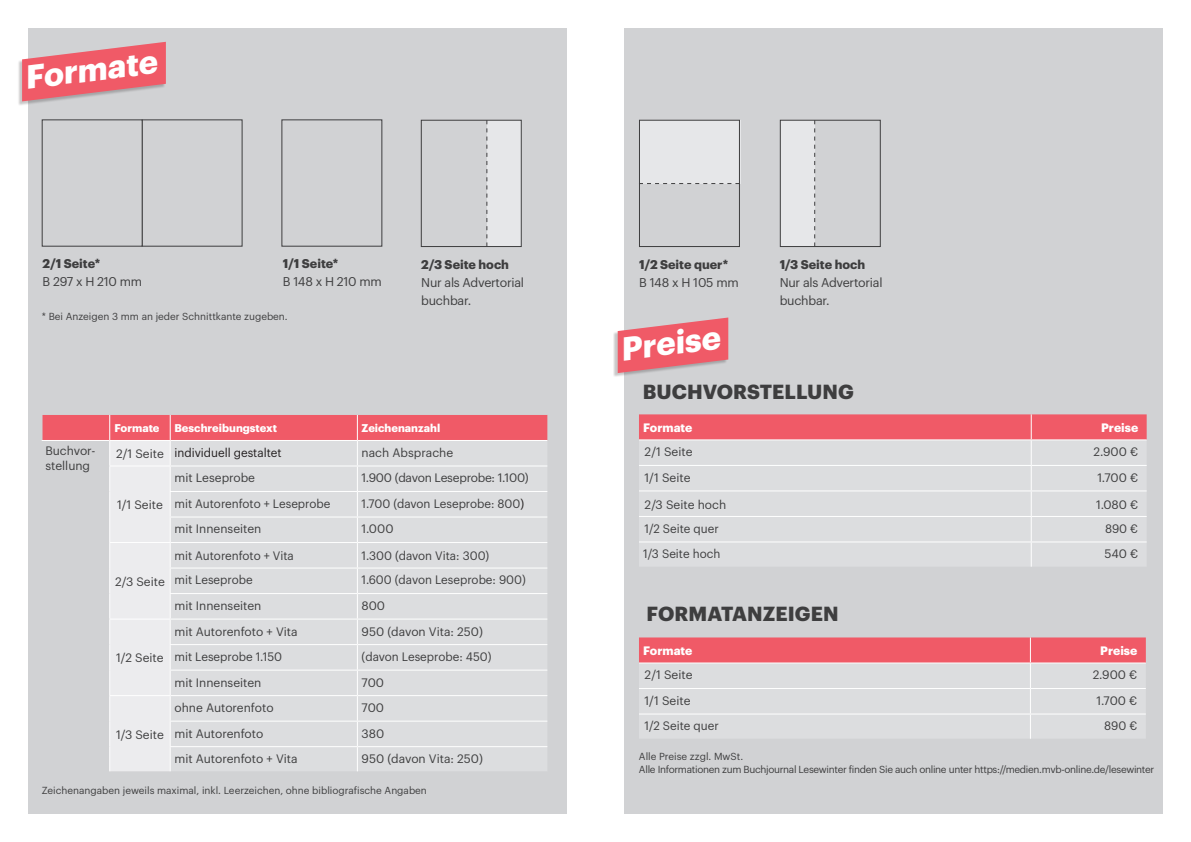
<style>
.page{position:relative;width:1191px;height:842px;background:#fff}
.page>*{position:absolute;margin:0;border:0;box-sizing:border-box;transform-origin:0 0}
.t1{font:700 32.4px "Graphik";color:#fff}
.t2{font:700 20px "Graphik";letter-spacing:.005em;color:#3e3e3f}
.t3{font:12.4px/18px "Graphik";letter-spacing:-.02em;color:#3e3e3f}
.t4{font:700 12.4px "Graphik";color:#3e3e3f}
.t5{font:12px/15px "Graphik";color:#3e3e3f}
.t6{font:12px "Graphik";color:#231f20}
.t7{font:12px "Graphik";letter-spacing:-.02em;color:#3e3e3f}
.t8{font:700 12px "Graphik";color:#fff}
.t9{font:700 11px "Graphik";color:#fff}
.t10{font:10px/13.3px "Graphik";letter-spacing:-.03em;color:#3e3e3f}
.t11{font:10px "Graphik";color:#3e3e3f}
.s1{color:#3e3e3f}
.s2{color:#231f20}
</style>
<div class="page">
<div style="left:28px;top:28px;width:539px;height:786px;background:#d1d2d4"></div>
<div style="left:624px;top:28px;width:538px;height:786px;background:#d1d2d4"></div>
<div style="left:17px;top:42px;width:148px;height:64px;background:#231f20;opacity:.25"></div>
<svg style="left:22px;top:42px;width:144px;height:59px"></svg>
<div style="left:613px;top:318px;width:114px;height:59px;background:#231f20;opacity:.25"></div>
<svg style="left:617px;top:317px;width:111px;height:56px"></svg>
<div style="left:142px;top:119px;width:101px;height:128px;background:#d1d2d4;border:1px solid #3e3e3f"></div>
<div style="left:281px;top:119px;width:101px;height:128px;background:#d1d2d4;border:1px solid #3e3e3f"></div>
<div style="left:487px;top:120px;width:35px;height:127px;background:#e6e7e9"></div>
<div style="left:779px;top:120px;width:35px;height:127px;background:#e6e7e9"></div>
<div style="left:639px;top:120px;width:101px;height:64px;background:#e6e7e9"></div>
<div style="left:421px;top:120px;width:101px;height:127px;border:1px solid #3e3e3f"></div>
<div style="left:780px;top:120px;width:100px;height:127px;border:1px solid #3e3e3f"></div>
<div style="left:639px;top:120px;width:101px;height:127px;border:1px solid #3e3e3f"></div>
<div style="left:42px;top:119px;width:101px;height:128px;background:#d1d2d4;border:1px solid #3e3e3f"></div>
<svg style="left:486px;top:120px;width:1px;height:127px"></svg>
<svg style="left:814px;top:120px;width:1px;height:127px"></svg>
<svg style="left:639px;top:183px;width:100px;height:1px"></svg>
<svg style="left:42px;top:415px;width:506px;height:357px"></svg>
<svg style="left:639px;top:414px;width:507px;height:153px"></svg>
<svg style="left:639px;top:637px;width:506px;height:102px"></svg>
<h1 class="t1" style="left:22px;top:52px;width:134px;rotate:-7deg">Formate</h1>
<p class="t4" style="left:43px;top:254px;width:59px">2/1 Seite*</p>
<p class="t3" style="left:43px;top:272px;width:101px">B 297 x H 210 mm</p>
<p class="t4" style="left:283px;top:254px;width:57px">1/1 Seite*</p>
<p class="t3" style="left:283px;top:272px;width:100px">B 148 x H 210 mm</p>
<p class="t11" style="left:42px;top:309px;width:247px">* Bei Anzeigen 3 mm an jeder Schnittkante zugeben.</p>
<p class="t4" style="left:421px;top:255px;width:89px">2/3 Seite hoch</p>
<p class="t3" style="left:421px;top:272px;width:104px">Nur als Advertorial buchbar.</p>
<p class="t9" style="left:114px;top:419px;width:47px">Formate</p>
<p class="t9" style="left:174px;top:419px;width:104px">Beschreibungstext</p>
<p class="t9" style="left:362px;top:419px;width:80px">Zeichenanzahl</p>
<p class="t5" style="left:45px;top:442px;width:52px">Buchvor&shy;stellung</p>
<p class="t6" style="left:116px;top:444px;width:167px"><span class="s1">2/1 Seite</span> individuell gestaltet</p>
<p class="t5" style="left:362px;top:444px;width:93px">nach Absprache</p>
<p class="t5" style="left:117px;top:496px;width:47px">1/1 Seite</p>
<p class="t5" style="left:174px;top:470px;width:82px">mit Leseprobe</p>
<p class="t7" style="left:362px;top:469px;width:169px">1.900 (davon Leseprobe: 1.100)</p>
<p class="t5" style="left:174px;top:495px;width:157px">mit Autorenfoto + Leseprobe</p>
<p class="t5" style="left:362px;top:495px;width:164px">1.700 (davon Leseprobe: 800<span class="s2">)</span></p>
<p class="t5" style="left:174px;top:521px;width:88px">mit Innenseiten</p>
<p class="t5" style="left:362px;top:521px;width:33px">1.000</p>
<p class="t5" style="left:115px;top:573px;width:51px">2/3 Seite</p>
<p class="t5" style="left:116px;top:649px;width:49px">1/2 Seite</p>
<p class="t5" style="left:116px;top:726px;width:49px">1/3 Seite</p>
<p class="t5" style="left:174px;top:547px;width:121px">mit Autorenfoto + Vita</p>
<p class="t5" style="left:362px;top:547px;width:129px">1.300 (davon Vita: 300)</p>
<p class="t5" style="left:174px;top:572px;width:80px">mit Leseprobe</p>
<p class="t5" style="left:362px;top:572px;width:166px">1.600 (davon Leseprobe: 900)</p>
<p class="t5" style="left:174px;top:597px;width:88px">mit Innenseiten</p>
<p class="t5" style="left:362px;top:597px;width:25px">800</p>
<p class="t5" style="left:174px;top:623px;width:125px">mit Autorenfoto + Vita</p>
<p class="t5" style="left:362px;top:623px;width:123px">950 (davon Vita: 250)</p>
<p class="t5" style="left:174px;top:648px;width:109px">mit Leseprobe 1.150</p>
<p class="t5" style="left:362px;top:648px;width:131px">(davon Leseprobe: 450)</p>
<p class="t5" style="left:174px;top:674px;width:88px">mit Innenseiten</p>
<p class="t5" style="left:362px;top:674px;width:24px">700</p>
<p class="t5" style="left:174px;top:699px;width:101px">ohne Autorenfoto</p>
<p class="t5" style="left:362px;top:699px;width:24px">700</p>
<p class="t5" style="left:174px;top:725px;width:90px">mit Autorenfoto</p>
<p class="t5" style="left:362px;top:725px;width:24px">380</p>
<p class="t5" style="left:174px;top:750px;width:125px">mit Autorenfoto + Vita</p>
<p class="t5" style="left:362px;top:750px;width:123px">950 (davon Vita: 250)</p>
<p class="t11" style="left:42px;top:783px;width:386px">Zeichenangaben jeweils maximal, inkl. Leerzeichen, ohne bibliografische Angaben</p>
<p class="t4" style="left:639px;top:255px;width:90px">1/2 Seite quer*</p>
<p class="t3" style="left:639px;top:272px;width:101px">B 148 x H 105 mm</p>
<h1 class="t1" style="left:617px;top:324px;width:101px;rotate:-7deg">Preise</h1>
<p class="t4" style="left:779px;top:255px;width:87px">1/3 Seite hoch</p>
<p class="t3" style="left:779px;top:272px;width:104px">Nur als Advertorial buchbar.</p>
<h2 class="t2" style="left:643px;top:376px;width:213px">BUCHVORSTELLUNG</h2>
<p class="t8" style="left:643px;top:418px;width:51px">Formate</p>
<p class="t8" style="left:1101px;top:418px;width:39px">Preise</p>
<p class="t5" style="left:644px;top:443px;width:49px">2/1 Seite</p>
<p class="t5" style="left:1093px;top:443px;width:46px">2.900 €</p>
<p class="t5" style="left:644px;top:469px;width:47px">1/1 Seite</p>
<p class="t5" style="left:1097px;top:469px;width:42px">1.700 €</p>
<p class="t5" style="left:644px;top:496px;width:83px">2/3 Seite hoch</p>
<p class="t5" style="left:1096px;top:496px;width:43px">1.080 €</p>
<p class="t5" style="left:644px;top:520px;width:76px">1/2 Seite quer</p>
<p class="t5" style="left:1105px;top:520px;width:35px">890 €</p>
<p class="t5" style="left:643px;top:546px;width:79px">1/3 Seite hoch</p>
<p class="t5" style="left:1104px;top:546px;width:35px">540 €</p>
<h2 class="t2" style="left:646px;top:598px;width:194px">FORMATANZEIGEN</h2>
<p class="t8" style="left:643px;top:641px;width:51px">Formate</p>
<p class="t8" style="left:1100px;top:641px;width:39px">Preise</p>
<p class="t5" style="left:644px;top:667px;width:49px">2/1 Seite</p>
<p class="t5" style="left:1092px;top:667px;width:46px">2.900 €</p>
<p class="t5" style="left:644px;top:692px;width:47px">1/1 Seite</p>
<p class="t5" style="left:1096px;top:692px;width:42px">1.700 €</p>
<p class="t5" style="left:644px;top:718px;width:76px">1/2 Seite quer</p>
<p class="t5" style="left:1104px;top:718px;width:35px">890 €</p>
<p class="t10" style="left:639px;top:749px;width:517px">Alle Preise zzgl. MwSt.<br>Alle Informationen zum Buchjournal Lesewinter finden Sie auch online unter https://medien.mvb-online.de/lesewinter</p>
</div>
